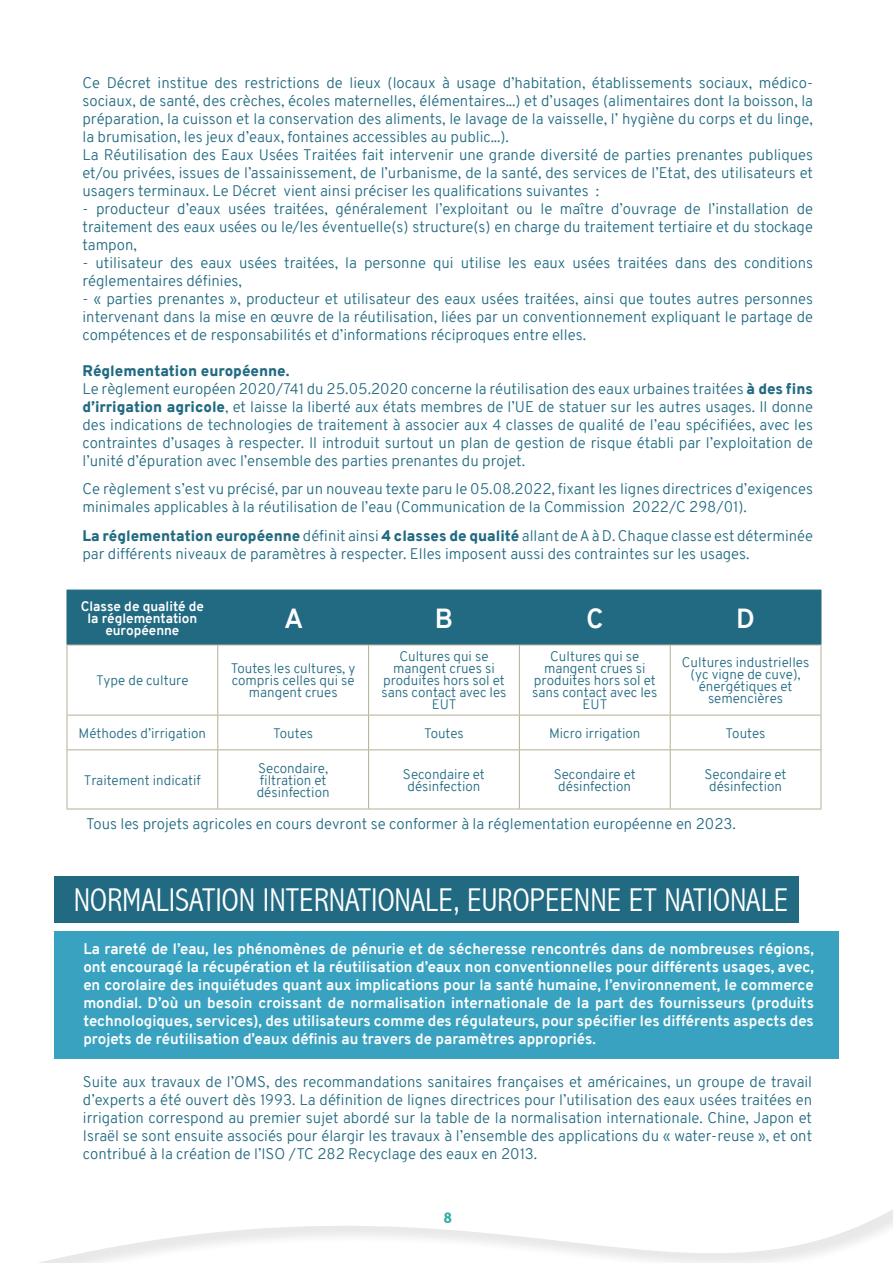
<style>
.page{position:relative;width:893px;height:1263px;background:#fff}
.page>*{position:absolute;margin:0;border:0;box-sizing:border-box;transform-origin:0 0}
.t1{font:300 condensed 33px "Abadi";color:#fff}
.t2{font:700 27px "Overpass";color:#fff}
.t3{font:300 15px/18px "Overpass";color:#216a82}
.t4{font:700 15px/18px "Overpass";color:#fff;text-align:justify}
.t5{font:700 15px "Asap";color:#32ada3}
.t6{font:300 13.5px/12px "Overpass";color:#216a82;text-align:center}
.t7{font:700 13.5px/12px "Overpass";color:#fff;text-align:center}
.s1{font-weight:900}
</style>
<div class="page">
<svg style="left:39px;top:1209px;width:854px;height:54px"></svg>
<div style="left:68px;top:591px;width:753px;height:54px;background:#216a82"></div>
<hr style="left:217px;top:645px;width:1px;height:70px;background:#b6ae93">
<hr style="left:368px;top:645px;width:1px;height:70px;background:#b6ae93">
<hr style="left:519px;top:645px;width:1px;height:70px;background:#b6ae93">
<hr style="left:670px;top:645px;width:1px;height:70px;background:#b6ae93">
<hr style="left:217px;top:715px;width:1px;height:34px;background:#b6ae93">
<hr style="left:368px;top:715px;width:1px;height:34px;background:#b6ae93">
<hr style="left:519px;top:715px;width:1px;height:34px;background:#b6ae93">
<hr style="left:670px;top:715px;width:1px;height:34px;background:#b6ae93">
<hr style="left:217px;top:750px;width:1px;height:59px;background:#b6ae93">
<hr style="left:368px;top:750px;width:1px;height:59px;background:#b6ae93">
<hr style="left:519px;top:750px;width:1px;height:59px;background:#b6ae93">
<hr style="left:670px;top:750px;width:1px;height:59px;background:#b6ae93">
<hr style="left:67px;top:590px;width:151px;height:1px;background:#216a82">
<hr style="left:67px;top:590px;width:1px;height:55px;background:#216a82">
<hr style="left:218px;top:590px;width:151px;height:1px;background:#216a82">
<hr style="left:217px;top:590px;width:1px;height:55px;background:#216a82">
<hr style="left:369px;top:590px;width:150px;height:1px;background:#216a82">
<hr style="left:368px;top:590px;width:1px;height:55px;background:#216a82">
<hr style="left:519px;top:590px;width:151px;height:1px;background:#216a82">
<hr style="left:519px;top:590px;width:1px;height:55px;background:#216a82">
<hr style="left:670px;top:590px;width:151px;height:1px;background:#216a82">
<hr style="left:670px;top:590px;width:1px;height:55px;background:#216a82">
<hr style="left:821px;top:590px;width:1px;height:55px;background:#216a82">
<hr style="left:67px;top:645px;width:151px;height:1px;background:#b6ae93">
<hr style="left:67px;top:645px;width:1px;height:70px;background:#b6ae93">
<hr style="left:218px;top:645px;width:151px;height:1px;background:#b6ae93">
<hr style="left:369px;top:645px;width:150px;height:1px;background:#b6ae93">
<hr style="left:519px;top:645px;width:151px;height:1px;background:#b6ae93">
<hr style="left:670px;top:645px;width:151px;height:1px;background:#b6ae93">
<hr style="left:821px;top:645px;width:1px;height:70px;background:#b6ae93">
<hr style="left:67px;top:750px;width:1px;height:59px;background:#b6ae93">
<hr style="left:821px;top:750px;width:1px;height:59px;background:#b6ae93">
<hr style="left:67px;top:809px;width:151px;height:1px;background:#b6ae93">
<hr style="left:218px;top:809px;width:151px;height:1px;background:#b6ae93">
<hr style="left:369px;top:809px;width:150px;height:1px;background:#b6ae93">
<hr style="left:519px;top:809px;width:151px;height:1px;background:#b6ae93">
<hr style="left:670px;top:809px;width:151px;height:1px;background:#b6ae93">
<hr style="left:67px;top:715px;width:151px;height:1px;background:#b6ae93">
<hr style="left:67px;top:715px;width:1px;height:34px;background:#b6ae93">
<hr style="left:218px;top:715px;width:151px;height:1px;background:#b6ae93">
<hr style="left:369px;top:715px;width:150px;height:1px;background:#b6ae93">
<hr style="left:519px;top:715px;width:151px;height:1px;background:#b6ae93">
<hr style="left:670px;top:715px;width:151px;height:1px;background:#b6ae93">
<hr style="left:821px;top:715px;width:1px;height:34px;background:#b6ae93">
<hr style="left:67px;top:749px;width:151px;height:1px;background:#b6ae93">
<hr style="left:218px;top:749px;width:151px;height:1px;background:#b6ae93">
<hr style="left:369px;top:749px;width:150px;height:1px;background:#b6ae93">
<hr style="left:519px;top:749px;width:151px;height:1px;background:#b6ae93">
<hr style="left:670px;top:749px;width:151px;height:1px;background:#b6ae93">
<div style="left:54px;top:876px;width:744px;height:46px;background:#216a82"></div>
<div style="left:54px;top:931px;width:785px;height:128px;background:#39a2c0"></div>
<p class="t3" style="left:82px;top:74px;width:732px">Ce Décret institue des restrictions de lieux (locaux à usage d’habitation, établissements sociaux, médico&shy;sociaux, de santé, des crèches, écoles maternelles, élémentaires...) et d’usages (alimentaires dont la boisson, la préparation, la cuisson et la conservation des aliments, le lavage de la vaisselle, l’ hygiène du corps et du linge, la brumisation, les jeux d’eaux, fontaines accessibles au public...).<br>La Réutilisation des Eaux Usées Traitées fait intervenir une grande diversité de parties prenantes publiques et/ou privées, issues de l’assainissement, de l’urbanisme, de la santé, des services de l’Etat, des utilisateurs et usagers terminaux. Le Décret vient ainsi préciser les qualifications suivantes :</p>
<p class="t3" style="left:82px;top:200px;width:732px;text-align:justify">- producteur d’eaux usées traitées, généralement l’exploitant ou le maître d’ouvrage de l’installation de traitement des eaux usées ou le/les éventuelle(s) structure(s) en charge du traitement tertiaire et du stockage tampon,</p>
<p class="t3" style="left:82px;top:254px;width:732px">- utilisateur des eaux usées traitées, la personne qui utilise les eaux usées traitées dans des conditions réglementaires définies,</p>
<p class="t3" style="left:82px;top:290px;width:732px;text-align:justify">- « parties prenantes », producteur et utilisateur des eaux usées traitées, ainsi que toutes autres personnes intervenant dans la mise en œuvre de la réutilisation, liées par un conventionnement expliquant le partage de compétences et de responsabilités et d’informations réciproques entre elles.</p>
<p class="t3" style="left:82px;top:362px;width:732px"><span class="s1">Réglementation européenne.<br></span>Le règlement européen 2020/741 du 25.05.2020 concerne la réutilisation des eaux urbaines traitées <span class="s1">à des fins d’irrigation agricole</span>, et laisse la liberté aux états membres de l’UE de statuer sur les autres usages. Il donne des indications de technologies de traitement à associer aux 4 classes de qualité de l’eau spécifiées, avec les contraintes d’usages à respecter. Il introduit surtout un plan de gestion de risque établi par l’exploitation de l’unité d’épuration avec l’ensemble des parties prenantes du projet.</p>
<p class="t3" style="left:82px;top:480px;width:732px">Ce règlement s’est vu précisé, par un nouveau texte paru le 05.08.2022, fixant les lignes directrices d’exigences minimales applicables à la réutilisation de l’eau (Communication de la Commission 2022/C 298/01).</p>
<p class="t3" style="left:82px;top:527px;width:732px"><span class="s1">La réglementation européenne</span> définit ainsi <span class="s1">4 classes de qualité</span> allant de A à D. Chaque classe est déterminée par différents niveaux de paramètres à respecter. Elles imposent aussi des contraintes sur les usages.</p>
<p class="t7" style="left:81px;top:600px;width:125px">Classe de qualité de la réglementation européenne</p>
<h2 class="t2" style="left:284px;top:599px;width:21px">A</h2>
<h2 class="t2" style="left:435px;top:599px;width:20px">B</h2>
<h2 class="t2" style="left:586px;top:599px;width:19px">C</h2>
<h2 class="t2" style="left:736px;top:599px;width:20px">D</h2>
<p class="t6" style="left:96px;top:674px;width:94px">Type de culture</p>
<p class="t6" style="left:381px;top:650px;width:127px">Cultures qui se mangent crues si produites hors sol et sans contact avec les<br>EUT</p>
<p class="t6" style="left:532px;top:650px;width:127px">Cultures qui se mangent crues si produites hors sol et sans contact avec les<br>EUT</p>
<p class="t6" style="left:682px;top:656px;width:129px">Cultures industrielles (yc vigne de cuve), énergétiques et semencières</p>
<p class="t6" style="left:231px;top:662px;width:126px">Toutes les cultures, y compris celles qui se mangent crues</p>
<p class="t6" style="left:79px;top:727px;width:129px">Méthodes d’irrigation</p>
<p class="t6" style="left:273px;top:727px;width:41px">Toutes</p>
<p class="t6" style="left:424px;top:727px;width:41px">Toutes</p>
<p class="t6" style="left:549px;top:727px;width:93px">Micro irrigation</p>
<p class="t6" style="left:726px;top:727px;width:41px">Toutes</p>
<p class="t6" style="left:84px;top:774px;width:119px">Traitement indicatif</p>
<p class="t6" style="left:257px;top:762px;width:74px;text-align:left">Secondaire, filtration et désinfection</p>
<p class="t6" style="left:403px;top:768px;width:83px">Secondaire et désinfection</p>
<p class="t6" style="left:554px;top:768px;width:83px">Secondaire et désinfection</p>
<p class="t6" style="left:705px;top:768px;width:83px">Secondaire et désinfection</p>
<p class="t3" style="left:86px;top:815px;width:651px">Tous les projets agricoles en cours devront se conformer à la réglementation européenne en 2023.</p>
<h1 class="t1" style="left:74px;top:880px;width:716px">NORMALISATION INTERNATIONALE, EUROPEENNE ET NATIONALE</h1>
<p class="t4" style="left:83px;top:939px;width:732px">La rareté de l’eau, les phénomènes de pénurie et de sécheresse rencontrés dans de nombreuses régions, ont encouragé la récupération et la réutilisation d’eaux non conventionnelles pour différents usages, avec, en corolaire des inquiétudes quant aux implications pour la santé humaine, l’environnement, le commerce mondial. D’où un besoin croissant de normalisation internationale de la part des fournisseurs (produits technologiques, services), des utilisateurs comme des régulateurs, pour spécifier les différents aspects des projets de réutilisation d’eaux définis au travers de paramètres appropriés.</p>
<p class="t3" style="left:83px;top:1073px;width:731px;text-align:justify">Suite aux travaux de l’OMS, des recommandations sanitaires françaises et américaines, un groupe de travail d’experts a été ouvert dès 1993. La définition de lignes directrices pour l’utilisation des eaux usées traitées en irrigation correspond au premier sujet abordé sur la table de la normalisation internationale. Chine, Japon et Israël se sont ensuite associés pour élargir les travaux à l’ensemble des applications du « water-reuse », et ont contribué à la création de l’ISO /TC 282 Recyclage des eaux en 2013.</p>
<p class="t5" style="left:444px;top:1208px;width:10px">8</p>
</div>
